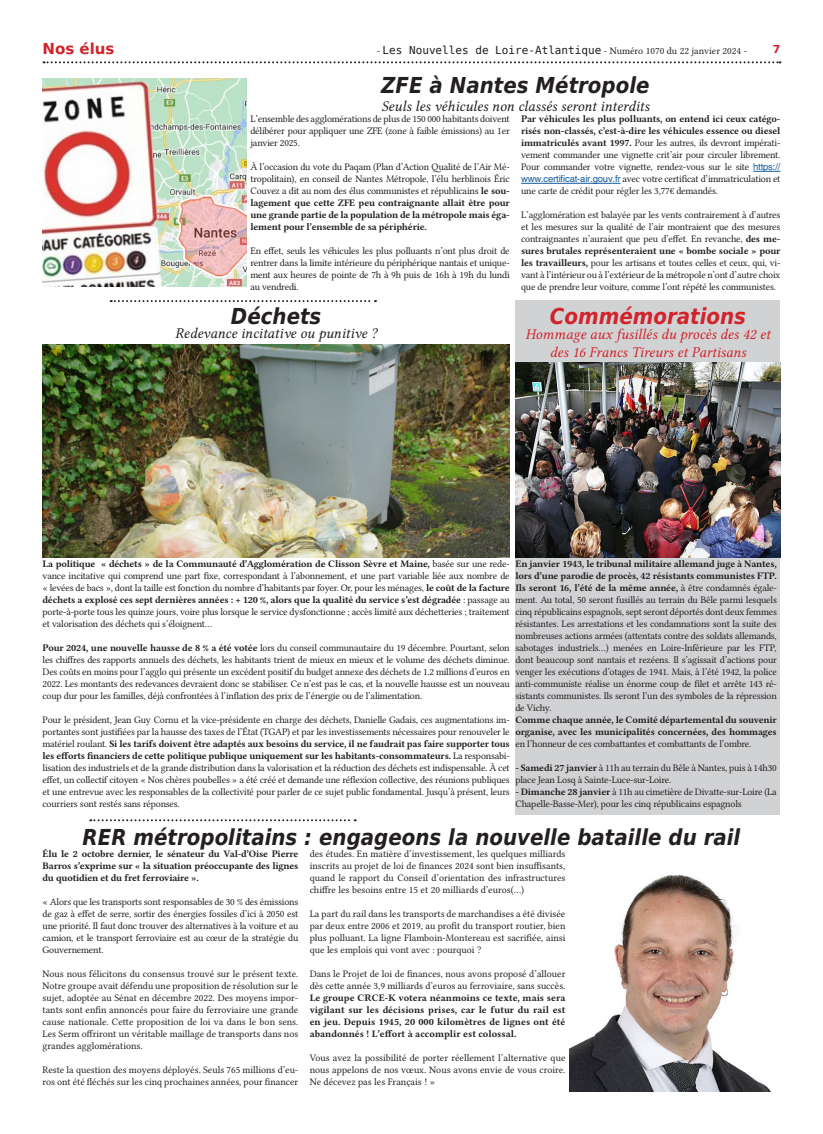
<style>
.page{position:relative;width:823px;height:1134px;background:#fff}
.page>*{position:absolute;margin:0;border:0;box-sizing:border-box;transform-origin:0 0}
.t1{font:italic 700 22px "DejaVu Sans Condensed";color:#231f20}
.t2{font:italic 700 22px "DejaVu Sans Condensed";color:#d1232a}
.t3{font:15px "Lin Libertine OI";color:#231f20}
.t4{font:15px/18px "Lin Libertine OI";color:#d1232a;text-align:center}
.t5{font:700 15px "DejaVu Sans";color:#d1232a}
.t6{font:11px "DejaVu Sans Mono";color:#231f20}
.t7{font:700 11px "DejaVu Sans";color:#d1232a}
.t8{font:10px/12px "Lin Libertine O";letter-spacing:-.02em;color:#231f20;text-align:justify}
.t9{font:10px/12px "Lin Libertine OB";letter-spacing:-.02em;color:#231f20;text-align:justify}
.t10{font:10px/12px "Lin Libertine O";color:#231f20}
.s1{font-family:"Lin Libertine O";font-size:10px}
.s2{font-family:"Lin Libertine OB"}
.s3{font-family:"Helvetica";font-size:9.5px;color:#175d9e}
.s4{font-family:"Lin Libertine O"}
</style>
<div class="page">
<div style="left:515px;top:300px;width:265px;height:515px;background:#d1d2d4"></div>
<svg style="left:753px;top:171px;width:27px;height:1px"></svg>
<hr style="left:521px;top:183px;width:99px;height:1px;background:#175d9e">
<img style="left:43px;top:344px;width:466px;height:214px">
<img style="left:43px;top:78px;width:203px;height:208px">
<img style="left:515px;top:363px;width:265px;height:195px">
<img style="left:569px;top:874px;width:202px;height:217px">
<svg style="left:111px;top:300px;width:265px;height:2px"></svg>
<svg style="left:90px;top:819px;width:265px;height:2px"></svg>
<svg style="left:44px;top:61px;width:736px;height:2px"></svg>
<h2 class="t5" style="left:43px;top:36px;width:73px">Nos élus</h2>
<p class="t6" style="left:376px;top:42px;width:371px"><span class="s1">-</span> Les Nouvelles de Loire-Atlantique <span class="s1">- Numéro 1070 du 22 janvier 2024 -</span></p>
<p class="t7" style="left:772px;top:40px;width:9px">7</p>
<h1 class="t1" style="left:381px;top:68px;width:270px">ZFE à Nantes Métropole</h1>
<p class="t8" style="left:250px;top:112px;width:261px">L’ensemble des agglomérations de plus de 150 000 habitants doivent délibérer pour appliquer une ZFE (zone à faible émissions) au 1er janvier 2025.</p>
<p class="t8" style="left:250px;top:160px;width:261px">À l’occasion du vote du Paqam (Plan d’Action Qualité de l’Air Mé&shy;tropolitain), en conseil de Nantes Métropole, l’élu herblinois Éric Couvez a dit au nom des élus communistes et républicains <span class="s2">le sou-</span></p>
<p class="t9" style="left:250px;top:197px;width:261px">lagement que cette ZFE peu contraignante allait être pour une grande partie de la population de la métropole mais éga&shy;lement pour l’ensemble de sa périphérie.</p>
<p class="t8" style="left:250px;top:244px;width:261px">En effet, seuls les véhicules les plus polluants n’ont plus droit de rentrer dans la limite intérieure du périphérique nantais et unique&shy;ment aux heures de pointe de 7h à 9h puis de 16h à 19h du lundi au vendredi.</p>
<h2 class="t3" style="left:381px;top:97px;width:269px">Seuls les véhicules non classés seront interdits</h2>
<p class="t9" style="left:521px;top:113px;width:261px">Par véhicules les plus polluants, on entend ici ceux catégo&shy;risés non-classés, c’est-à-dire les véhicules essence ou diesel</p>
<p class="t8" style="left:521px;top:136px;width:261px"><span class="s2">immatriculés avant 1997.</span> Pour les autres, ils devront impérati&shy;vement commander une vignette crit’air pour circuler librement.<br>Pour commander votre vignette, rendez-vous sur le site <span class="s3">https:// www.certificat-air.gouv.fr</span> avec votre certificat d’immatriculation et une carte de crédit pour régler les 3,77€ demandés.</p>
<p class="t8" style="left:521px;top:208px;width:261px">L’agglomération est balayée par les vents contrairement à d’autres et les mesures sur la qualité de l’air montraient que des mesures contraignantes n’auraient que peu d’effet. En revanche, <span class="s2">des me-</span></p>
<p class="t9" style="left:521px;top:245px;width:261px">sures brutales représenteraient une « bombe sociale » pour</p>
<p class="t8" style="left:521px;top:256px;width:261px"><span class="s2">les travailleurs,</span> pour les artisans et toutes celles et ceux, qui, vi&shy;vant à l’intérieur ou à l’extérieur de la métropole n’ont d’autre choix que de prendre leur voiture, comme l’ont répété les communistes.</p>
<h1 class="t1" style="left:231px;top:300px;width:92px">Déchets</h1>
<h1 class="t2" style="left:549px;top:300px;width:197px">Commémorations</h1>
<h2 class="t3" style="left:175px;top:324px;width:203px">Redevance incitative ou punitive ?</h2>
<h2 class="t4" style="left:525px;top:326px;width:246px">Hommage aux fusillés du procès des 42 et des 16 Francs Tireurs et Partisans</h2>
<p class="t9" style="left:43px;top:557px;width:468px">La politique « déchets » de la Communauté d’Agglomération de Clisson Sèvre et Maine, <span class="s4">basée sur une rede-</span></p>
<p class="t8" style="left:43px;top:568px;width:468px">vance incitative qui comprend une part fixe, correspondant à l’abonnement, et une part variable liée aux nombre de « levées de bacs », dont la taille est fonction du nombre d’habitants par foyer. Or, pour les ménages, <span class="s2">le coût de la facture</span></p>
<p class="t9" style="left:43px;top:593px;width:468px">déchets a explosé ces sept dernières années : + 120 %, alors que la qualité du service s’est dégradée <span class="s4">: passage au</span></p>
<p class="t8" style="left:43px;top:604px;width:468px">porte-à-porte tous les quinze jours, voire plus lorsque le service dysfonctionne ; accès limité aux déchetteries ; traitement et valorisation des déchets qui s’éloignent…</p>
<p class="t8" style="left:43px;top:640px;width:468px"><span class="s2">Pour 2024, une nouvelle hausse de 8 % a été votée</span> lors du conseil communautaire du 19 décembre. Pourtant, selon les chiffres des rapports annuels des déchets, les habitants trient de mieux en mieux et le volume des déchets diminue.<br>Des coûts en moins pour l’agglo qui présente un excédent positif du budget annexe des déchets de 1.2 millions d’euros en 2022. Les montants des redevances devraient donc se stabiliser. Ce n’est pas le cas, et la nouvelle hausse est un nouveau coup dur pour les familles, déjà confrontées à l’inflation des prix de l’énergie ou de l’alimentation.</p>
<p class="t8" style="left:43px;top:712px;width:468px">Pour le président, Jean Guy Cornu et la vice-présidente en charge des déchets, Danielle Gadais, ces augmentations im&shy;portantes sont justifiées par la hausse des taxes de l’État (TGAP) et par les investissements nécessaires pour renouveler le</p>
<p class="t9" style="left:43px;top:737px;width:468px"><span class="s4">matériel roulant.</span> Si les tarifs doivent être adaptés aux besoins du service, il ne faudrait pas faire supporter tous les efforts financiers de cette politique publique uniquement sur les habitants-consommateurs. <span class="s4">La responsabi-</span></p>
<p class="t8" style="left:43px;top:760px;width:468px">lisation des industriels et de la grande distribution dans la valorisation et la réduction des déchets est indispensable. À cet effet, un collectif citoyen « Nos chères poubelles » a été créé et demande une réflexion collective, des réunions publiques et une entrevue avec les responsables de la collectivité pour parler de ce sujet public fondamental. Jusqu’à présent, leurs courriers sont restés sans réponses.</p>
<p class="t9" style="left:515px;top:557px;width:263px">En janvier 1943, le tribunal militaire allemand juge à Nantes, lors d’une parodie de procès, 42 résistants communistes FTP.<br>Ils seront 16, l’été de la même année, <span class="s4">à être condamnés égale-</span></p>
<p class="t8" style="left:515px;top:592px;width:263px">ment. Au total, 50 seront fusillés au terrain du Bêle parmi lesquels cinq républicains espagnols, sept seront déportés dont deux femmes résistantes. Les arrestations et les condamnations sont la suite des nombreuses actions armées (attentats contre des soldats allemands, sabotages industriels…) menées en Loire-Inférieure par les FTP, dont beaucoup sont nantais et rezéens. Il s’agissait d’actions pour venger les exécutions d’otages de 1941. Mais, à l’été 1942, la police anti-communiste réalise un énorme coup de filet et arrête 143 ré&shy;sistants communistes. Ils seront l’un des symboles de la répression de Vichy.</p>
<p class="t9" style="left:515px;top:713px;width:263px">Comme chaque année, le Comité départemental du souvenir organise, avec les municipalités concernées, des hommages</p>
<p class="t8" style="left:515px;top:736px;width:237px">en l’honneur de ces combattantes et combattants de l’ombre.</p>
<p class="t8" style="left:515px;top:760px;width:263px"><span class="s2">- Samedi 27 janvier</span> à 11h au terrain du Bêle à Nantes, puis à 14h30 place Jean Losq à Sainte-Luce-sur-Loire.</p>
<p class="t8" style="left:515px;top:784px;width:263px"><span class="s2">- Dimanche 28 janvier</span> à 11h au cimetière de Divatte-sur-Loire (La<br>Chapelle-Basse-Mer), pour les cinq républicains espagnols</p>
<h1 class="t1" style="left:82px;top:820px;width:659px">RER métropolitains : engageons la nouvelle bataille du rail</h1>
<p class="t9" style="left:43px;top:848px;width:257px">Élu le 2 octobre dernier, le sénateur du Val-d’Oise Pierre Barros s’exprime sur « la situation préoccupante des lignes du quotidien et du fret ferroviaire ».</p>
<p class="t8" style="left:43px;top:895px;width:257px">« Alors que les transports sont responsables de 30 % des émissions de gaz à effet de serre, sortir des énergies fossiles d’ici à 2050 est une priorité. Il faut donc trouver des alternatives à la voiture et au camion, et le transport ferroviaire est au cœur de la stratégie du Gouvernement.</p>
<p class="t8" style="left:43px;top:967px;width:257px">Nous nous félicitons du consensus trouvé sur le présent texte.<br>Notre groupe avait défendu une proposition de résolution sur le sujet, adoptée au Sénat en décembre 2022. Des moyens impor&shy;tants sont enfin annoncés pour faire du ferroviaire une grande cause nationale. Cette proposition de loi va dans le bon sens.<br>Les Serm offriront un véritable maillage de transports dans nos grandes agglomérations.</p>
<p class="t10" style="left:43px;top:1063px;width:257px">Reste la question des moyens déployés. Seuls 765 millions d’eu&shy;ros ont été fléchés sur les cinq prochaines années, pour financer</p>
<p class="t8" style="left:309px;top:847px;width:257px">des études. En matière d’investissement, les quelques milliards inscrits au projet de loi de finances 2024 sont bien insuffisants, quand le rapport du Conseil d’orientation des infrastructures chiffre les besoins entre 15 et 20 milliards d’euros(...)</p>
<p class="t8" style="left:309px;top:907px;width:257px">La part du rail dans les transports de marchandises a été divisée par deux entre 2006 et 2019, au profit du transport routier, bien plus polluant. La ligne Flamboin-Montereau est sacrifiée, ainsi que les emplois qui vont avec : pourquoi ?</p>
<p class="t10" style="left:309px;top:967px;width:257px">Dans le Projet de loi de finances, nous avons proposé d’allouer dès cette année 3,9 milliards d’euros au ferroviaire, sans succès.</p>
<p class="t9" style="left:309px;top:992px;width:257px">Le groupe CRCE-K votera néanmoins ce texte, mais sera vigilant sur les décisions prises, car le futur du rail est en jeu. Depuis 1945, 20 000 kilomètres de lignes ont été abandonnés ! L’effort à accomplir est colossal.</p>
<p class="t8" style="left:309px;top:1051px;width:257px">Vous avez la possibilité de porter réellement l’alternative que nous appelons de nos vœux. Nous avons envie de vous croire.<br>Ne décevez pas les Français ! »</p>
</div>
